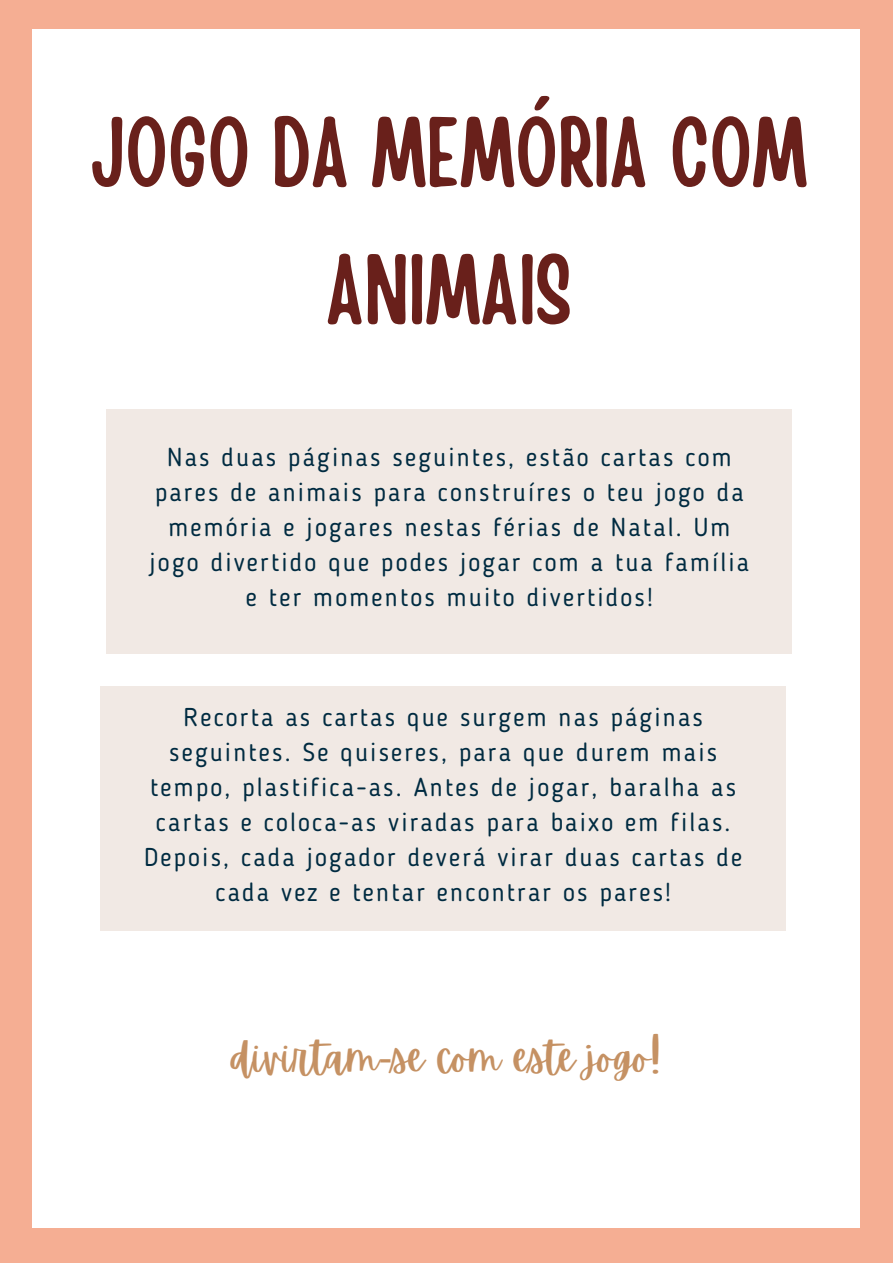
<style>
.page{position:relative;width:893px;height:1264px;background:#fff}
.page>*{position:absolute;margin:0;border:0;box-sizing:border-box;transform-origin:0 0}
.t1{font:98.1px/137.1px "Handy Casual Condensed";color:#69201b;text-align:center}
.t2{font:41.7px "Apricots";color:#c59163}
.t3{font:25.65px/34.8px "Blogger Sans";letter-spacing:.085em;color:#002b41;text-align:center}
.s1{font-family:"Noto Sans"}
</style>
<div class="page">
<div style="left:0;top:0;width:892px;height:1262px;background:#f5ae93"></div>
<div style="left:33px;top:30px;width:827px;height:1198px;background:#fff"></div>
<div style="left:107px;top:409px;width:685px;height:244px;background:#f1e9e4"></div>
<div style="left:101px;top:686px;width:684px;height:244px;background:#f1e9e4"></div>
<p class="t1" style="left:91px;top:78px;width:717px">JOGO DA MEMÓRIA COM<br>ANIMAIS</p>
<p class="t3" style="left:149px;top:442px;width:601px">Nas duas páginas seguintes, estão cartas com pares de animais para construíres o teu jogo da memória e jogares nestas férias de Natal. Um jogo divertido que podes jogar com a tua família e ter momentos muito divertidos!</p>
<p class="t3" style="left:144px;top:702px;width:599px">Recorta as cartas que surgem nas páginas seguintes. Se quiseres, para que durem mais tempo, plastifica-as. Antes de jogar, baralha as cartas e coloca-as viradas para baixo em filas.<br>Depois, cada jogador deverá virar duas cartas de cada vez e tentar encontrar os pares!</p>
<p class="t2" style="left:231px;top:1033px;width:431px">divirtam<span class="s1">-</span>se com este jogo!</p>
</div>
